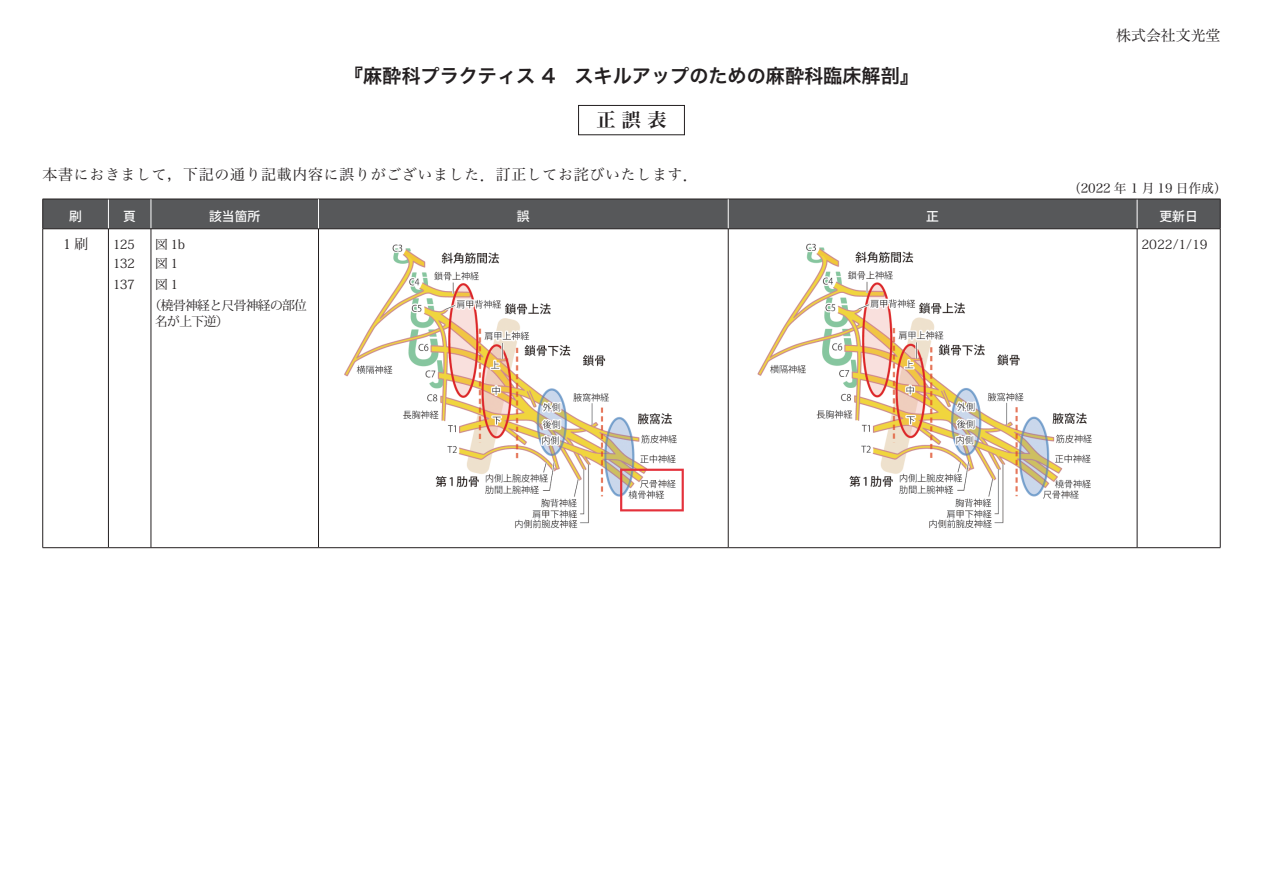
<style>
.page{position:relative;width:1263px;height:893px;background:#fff}
.page>*{position:absolute;margin:0;border:0;box-sizing:border-box;transform-origin:0 0}
.t1{font:19.2px "Hiragino Sans W6";color:#231f20}
.t2{font:19.2px "Hira Min Pro W6";color:#231f20}
.t3{font:14.85px "Hira Min Pro W3";letter-spacing:.05em;color:#231f20}
.t4{font:14.85px "Hira Min Pro W3";color:#231f20}
.t5{font:13.8px "Koz Min Pro";color:#231f20}
.t6{font:12.75px/19.2px "Koz Min Pro";letter-spacing:-.05em;color:#231f20}
.t7{font:12.75px "Hira Min Pro W3";color:#231f20}
.t8{font:500 12.75px "Koz Go Pro";color:#fff}
</style>
<div class="page">
<div style="left:43px;top:200px;width:1177px;height:29px;background:#57585a"></div>
<hr style="left:108px;top:199px;width:1px;height:30px;background:#fff">
<hr style="left:1137px;top:199px;width:1px;height:30px;background:#fff">
<hr style="left:43px;top:199px;width:65px;height:1px;background:#231f20">
<hr style="left:42px;top:199px;width:1px;height:30px;background:#231f20">
<hr style="left:108px;top:199px;width:43px;height:1px;background:#231f20">
<hr style="left:151px;top:199px;width:167px;height:1px;background:#231f20">
<hr style="left:318px;top:199px;width:410px;height:1px;background:#231f20">
<hr style="left:728px;top:199px;width:409px;height:1px;background:#231f20">
<hr style="left:1137px;top:199px;width:83px;height:1px;background:#231f20">
<hr style="left:1220px;top:199px;width:1px;height:30px;background:#231f20">
<hr style="left:151px;top:199px;width:1px;height:30px;background:#fff">
<hr style="left:318px;top:199px;width:1px;height:30px;background:#fff">
<hr style="left:728px;top:199px;width:1px;height:30px;background:#fff">
<hr style="left:43px;top:229px;width:65px;height:1px;background:#231f20">
<hr style="left:42px;top:229px;width:1px;height:318px;background:#231f20">
<hr style="left:108px;top:229px;width:43px;height:1px;background:#231f20">
<hr style="left:108px;top:229px;width:1px;height:318px;background:#231f20">
<hr style="left:151px;top:229px;width:167px;height:1px;background:#231f20">
<hr style="left:151px;top:229px;width:1px;height:318px;background:#231f20">
<hr style="left:318px;top:229px;width:410px;height:1px;background:#231f20">
<hr style="left:318px;top:229px;width:1px;height:318px;background:#231f20">
<hr style="left:728px;top:229px;width:409px;height:1px;background:#231f20">
<hr style="left:728px;top:229px;width:1px;height:318px;background:#231f20">
<hr style="left:1137px;top:229px;width:83px;height:1px;background:#231f20">
<hr style="left:1137px;top:229px;width:1px;height:318px;background:#231f20">
<hr style="left:1220px;top:229px;width:1px;height:318px;background:#231f20">
<hr style="left:43px;top:547px;width:65px;height:1px;background:#231f20">
<hr style="left:108px;top:547px;width:43px;height:1px;background:#231f20">
<hr style="left:151px;top:547px;width:167px;height:1px;background:#231f20">
<hr style="left:318px;top:547px;width:410px;height:1px;background:#231f20">
<hr style="left:728px;top:547px;width:409px;height:1px;background:#231f20">
<hr style="left:1137px;top:547px;width:83px;height:1px;background:#231f20">
<div style="left:578px;top:105px;width:107px;height:30px;border:1px solid #231f20"></div>
<img style="left:757px;top:243px;width:335px;height:286px">
<img style="left:344px;top:244px;width:340px;height:285px">
<h1 class="t1" style="left:344px;top:58px;width:576px">『麻酔科プラクティス 4　スキルアップのための麻酔科臨床解剖』</h1>
<h1 class="t2" style="left:596px;top:103px;width:72px">正 誤 表</h1>
<p class="t3" style="left:43px;top:161px;width:657px">本書におきまして，下記の通り記載内容に誤りがございました．訂正してお詫びいたします．</p>
<p class="t4" style="left:1116px;top:22px;width:106px">株式会社文光堂</p>
<p class="t7" style="left:1068px;top:177px;width:160px">（2022 年 1 月 19 日作成）</p>
<p class="t8" style="left:69px;top:208px;width:14px">刷</p>
<p class="t8" style="left:123px;top:208px;width:14px">頁</p>
<p class="t8" style="left:209px;top:208px;width:53px">該当箇所</p>
<p class="t8" style="left:517px;top:208px;width:14px">誤</p>
<p class="t8" style="left:926px;top:208px;width:14px">正</p>
<p class="t8" style="left:1159px;top:208px;width:40px">更新日</p>
<p class="t5" style="left:63px;top:235px;width:27px">1 刷</p>
<p class="t6" style="left:113px;top:234px;width:24px">125<br>132</p>
<p class="t6" style="left:113px;top:274px;width:24px">137</p>
<p class="t6" style="left:155px;top:234px;width:31px">図 1b図1</p>
<p class="t6" style="left:149px;top:273px;width:160px;line-height:21.3px;text-indent:6px">図1<br>（橈骨神経と尺骨神経の部位</p>
<p class="t6" style="left:155px;top:311px;width:75px">名が上下逆）</p>
<p class="t6" style="left:1141px;top:234px;width:68px">2022/1/19</p>
</div>
